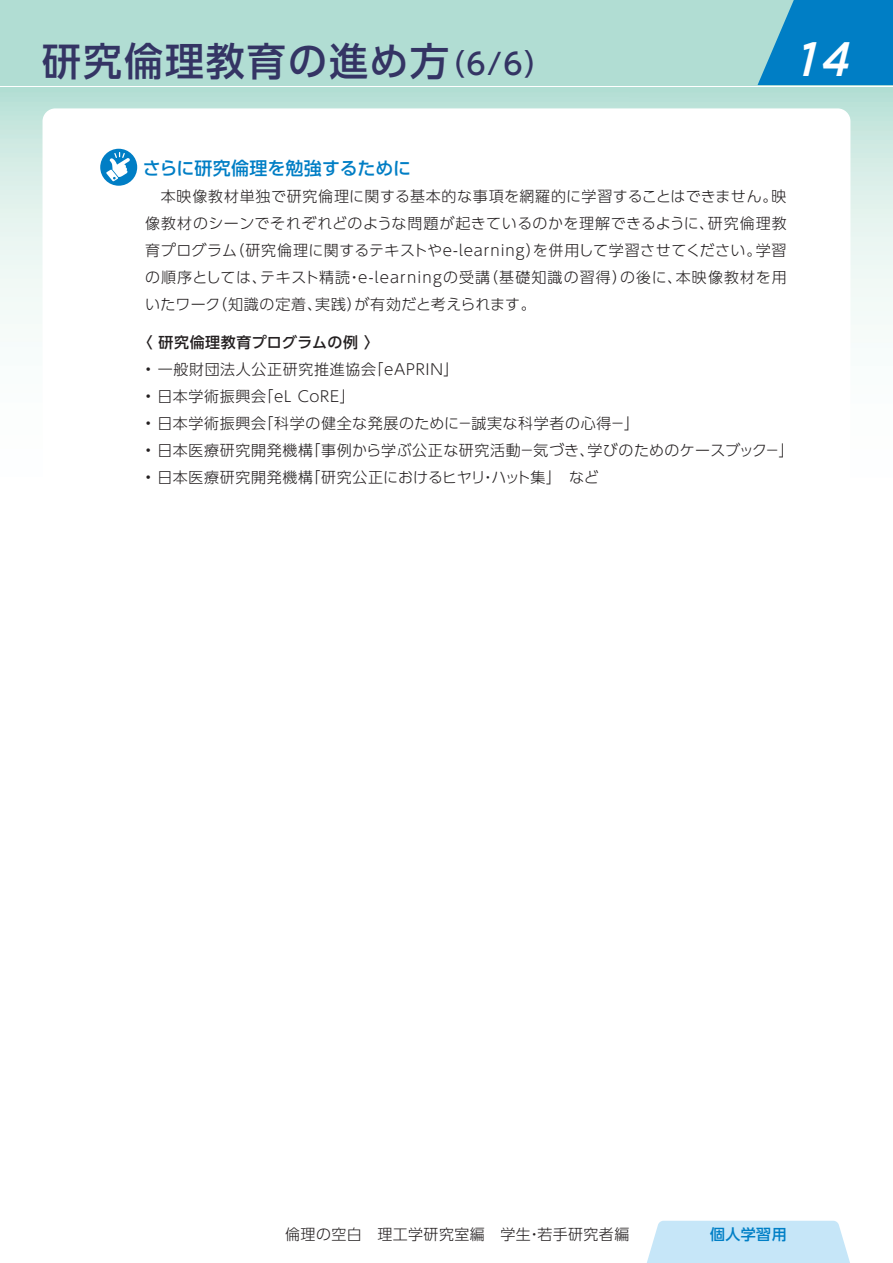
<style>
.page{position:relative;width:893px;height:1263px;background:#fff}
.page>*{position:absolute;margin:0;border:0;box-sizing:border-box;transform-origin:0 0}
.t1{font:italic 500 48px "Gotham";color:#fff;scale:.9 1}
.t2{font:500 39px "UD Shin Go Pro";letter-spacing:.05em;color:#343464}
.t3{font:500 29.25px "UD Shin Go Pro";color:#343464}
.t4{font:500 18px "UD Shin Go Pro";color:#007ec5}
.t5{font:300 15px/27px "UD Shin Go Pro";letter-spacing:.045em;color:#231f20}
.t6{font:300 15px "UD Shin Go Pro";letter-spacing:.025em;color:#231f20}
.t7{font:300 15px "UD Shin Go Pro";letter-spacing:.075em;color:#231f20}
.t8{font:500 15px "UD Shin Go Pro";letter-spacing:.03em;color:#231f20}
.t9{font:300 15px "UD Shin Go Pro";color:#231f20}
.t10{font:500 15px "UD Shin Go Pro";letter-spacing:.025em;color:#007fc6}
</style>
<div class="page">
<img style="left:0;top:87px;width:893px;height:1134px">
<div style="left:0;top:0;width:893px;height:85px;background:#b1ddd3"></div>
<svg style="left:757px;top:0;width:136px;height:85px;background:#188bc6"></svg>
<div style="left:43px;top:108px;width:807px;height:1112px;background:#fff;border-radius:13px"></div>
<div style="left:100px;top:149px;width:37px;height:37px;background:#007ec5;border-radius:50%"></div>
<svg style="left:106px;top:152px;width:24px;height:29px"></svg>
<div style="left:647px;top:1221px;width:203px;height:42px;background:#c6e6f8"></div>
<h2 class="t2" style="left:42px;top:30px;width:409px">研究倫理教育の進め方</h2>
<h3 class="t3" style="left:436px;top:41px;width:119px">)6/6(</h3>
<h1 class="t1" style="left:799px;top:28px;width:59px">14</h1>
<p class="t4" style="left:143px;top:153px;width:270px">さらに研究倫理を勉強するために</p>
<p class="t5" style="left:708px;top:183px;width:80px;text-indent:-563px">　本映像教材単独で研究倫理に関する基本的な事項を網羅的に学習することはできません。研究倫理教</p>
<p class="t5" style="left:772px;top:183px;width:16px">映</p>
<p class="t5" style="left:145px;top:210px;width:571px">像教材のシーンでそれぞれどのような問題が起きているのかを理解できるように、</p>
<p class="t5" style="left:145px;top:237px;width:94px">育プログラム</p>
<p class="t5" style="left:533px;top:237px;width:230px">を併用して学習させてください。</p>
<p class="t5" style="left:229px;top:237px;width:313px">（研究倫理に関するテキストやe-learning）</p>
<p class="t5" style="left:756px;top:237px;width:32px">学習</p>
<p class="t7" style="left:483px;top:266px;width:145px">（基礎知識の習得）</p>
<p class="t7" style="left:358px;top:266px;width:133px">e-learningの受講</p>
<p class="t7" style="left:676px;top:266px;width:112px">本映像教材を用</p>
<p class="t5" style="left:260px;top:264px;width:92px">テキスト精読</p>
<p class="t5" style="left:620px;top:264px;width:64px">の後に、</p>
<p class="t6" style="left:145px;top:266px;width:123px">の順序としては、</p>
<p class="t5" style="left:347px;top:264px;width:16px">・</p>
<p class="t9" style="left:354px;top:293px;width:183px">が有効だと考えられます。</p>
<p class="t5" style="left:212px;top:291px;width:111px">（知識の定着、</p>
<p class="t5" style="left:315px;top:291px;width:48px">実践）</p>
<p class="t5" style="left:145px;top:291px;width:77px">いたワーク</p>
<p class="t8" style="left:145px;top:330px;width:228px">〈研究倫理教育プログラムの例〈</p>
<p class="t5" style="left:369px;top:355px;width:91px">「eAPRIN「</p>
<p class="t5" style="left:258px;top:355px;width:119px;text-indent:-113px">• 一般財団法人公正研究推進協会「eL CoRE「</p>
<p class="t5" style="left:258px;top:382px;width:382px;text-indent:-113px">• 日本学術振興会<br>「科学の健全な発展のために－誠実な科学者の心得－「</p>
<p class="t5" style="left:145px;top:409px;width:122px">• 日本学術振興会</p>
<p class="t6" style="left:588px;top:438px;width:208px">学びのためのケースブック－「</p>
<p class="t5" style="left:305px;top:436px;width:290px">「事例から学ぶ公正な研究活動－気づき、</p>
<p class="t5" style="left:305px;top:436px;width:295px;text-indent:-160px">• 日本医療研究開発機構<br>「研究公正におけるヒヤリハット集」　など</p>
<p class="t5" style="left:145px;top:463px;width:169px">• 日本医療研究開発機構</p>
<p class="t5" style="left:481px;top:463px;width:16px">・</p>
<p class="t6" style="left:285px;top:1222px;width:346px">倫理の空白　理工学研究室編　学生若手研究者編</p>
<p class="t5" style="left:527px;top:1220px;width:16px">・</p>
<p class="t10" style="left:710px;top:1222px;width:78px">個人学習用</p>
</div>
